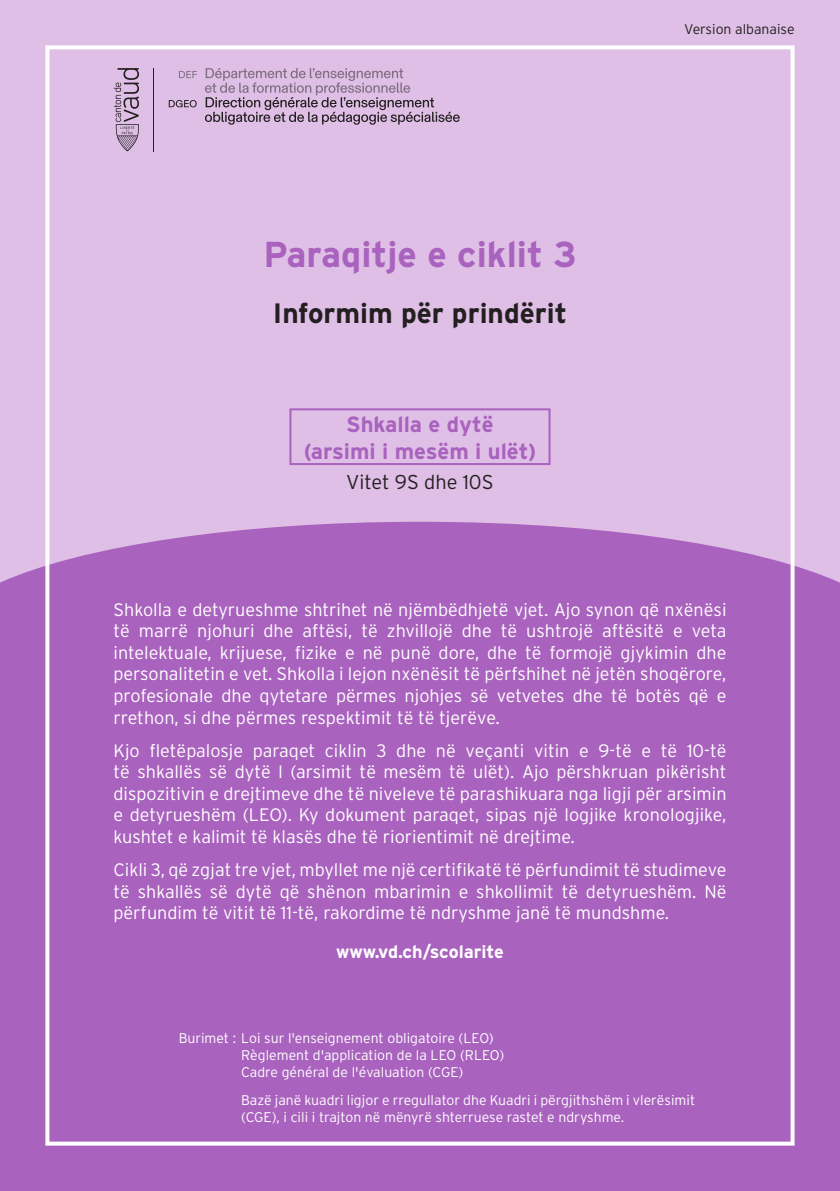
<style>
.page{position:relative;width:840px;height:1191px;background:#fff}
.page>*{position:absolute;margin:0;border:0;box-sizing:border-box;transform-origin:0 0}
.t1{font:700 36px "Interstate";color:#a962be}
.t2{font:700 28px "Interstate";color:#231f20}
.t3{font:700 22px/26.4px "Interstate";color:#a962be;text-align:center}
.t4{font:300 20px "Interstate";color:#231f20}
.t5{font:300 18px/21.6px "Interstate";color:#fff;text-align:justify}
.t6{font:700 18px "Interstate";color:#fff}
.t7{font:300 14px/16.8px "Interstate";color:#fff}
.t8{font:300 14px "Interstate";color:#231f20}
</style>
<div class="page">
<div style="left:0;top:0;width:839px;height:1191px;background:#dfbfe6"></div>
<div style="left:0;top:522px;width:839px;height:669px;background:#a962be"></div>
<div style="left:289px;top:408px;width:261px;height:57px;border:2px solid #a962be"></div>
<div style="left:45px;top:45px;width:749px;height:1100px;border:4px solid #fff"></div>
<hr style="left:153px;top:68px;width:1px;height:83px;background:#231f20">
<svg style="left:169px;top:68px;width:290px;height:57px"></svg>
<svg style="left:113px;top:68px;width:26px;height:83px"></svg>
<h1 class="t1" style="left:263px;top:234px;width:314px">Paraqitje e ciklit 3</h1>
<h2 class="t2" style="left:273px;top:298px;width:295px">Informim për prindërit</h2>
<p class="t3" style="left:303px;top:411px;width:234px">Shkalla e dytë<br>(arsimi i mesëm i ulët)</p>
<p class="t4" style="left:346px;top:471px;width:149px">Vitet 9S dhe 10S</p>
<p class="t8" style="left:683px;top:21px;width:112px">Version albanaise</p>
<p class="t5" style="left:113px;top:598px;width:614px">Shkolla e detyrueshme shtrihet në njëmbëdhjetë vjet. Ajo synon që nxënësi të marrë njohuri dhe aftësi, të zhvillojë dhe të ushtrojë aftësitë e veta intelektuale, krijuese, fizike e në punë dore, dhe të formojë gjykimin dhe personalitetin e vet. Shkolla i lejon nxënësit të përfshihet në jetën shoqërore, profesionale dhe qytetare përmes njohjes së vetvetes dhe të botës që e rrethon, si dhe përmes respektimit të të tjerëve.</p>
<p class="t5" style="left:113px;top:739px;width:614px">Kjo fletëpalosje paraqet ciklin 3 dhe në veçanti vitin e 9-të e të 10-të të shkallës së dytë I (arsimit të mesëm të ulët). Ajo përshkruan pikërisht dispozitivin e drejtimeve dhe të niveleve të parashikuara nga ligji për arsimin e detyrueshëm (LEO). Ky dokument paraqet, sipas një logjike kronologjike, kushtet e kalimit të klasës dhe të riorientimit në drejtime.</p>
<p class="t5" style="left:113px;top:858px;width:614px">Cikli 3, që zgjat tre vjet, mbyllet me një certifikatë të përfundimit të studimeve të shkallës së dytë që shënon mbarimin e shkollimit të detyrueshëm. Në përfundim të vitit të 11-të, rakordime të ndryshme janë të mundshme.</p>
<p class="t6" style="left:336px;top:941px;width:169px">www.vd.ch/scolarite</p>
<p class="t7" style="left:241px;top:1030px;width:264px;text-indent:-62px">Burimet : Loi sur l'enseignement obligatoire (LEO)<br>Règlement d'application de la LEO (RLEO)<br>Cadre général de l'évaluation (CGE)</p>
<p class="t7" style="left:241px;top:1091px;width:455px">Bazë janë kuadri ligjor e rregullator dhe Kuadri i përgjithshëm i vlerësimit (CGE), i cili i trajton në mënyrë shterruese rastet e ndryshme.</p>
</div>
